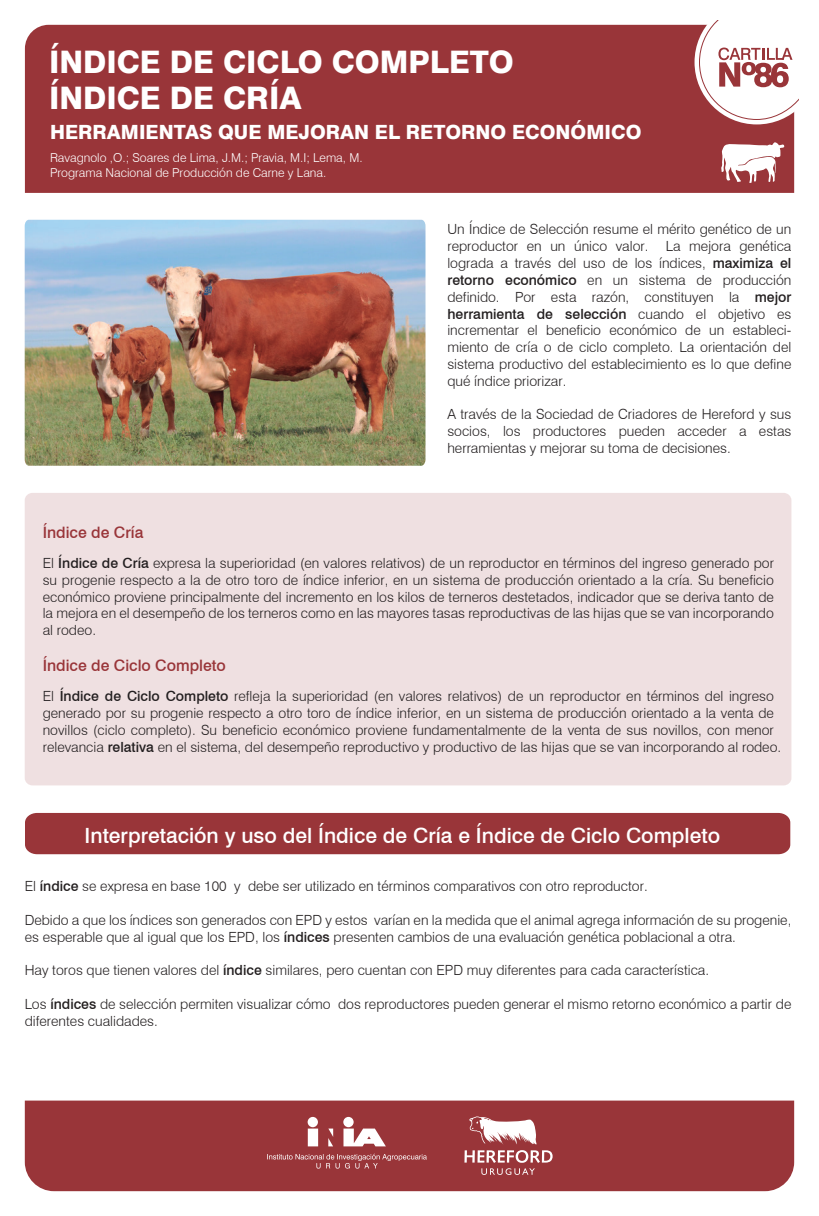
<style>
.page{position:relative;width:819px;height:1216px;background:#fff}
.page>*{position:absolute;margin:0;border:0;box-sizing:border-box;transform-origin:0 0}
.t1{font:800 30.97px/35.5px "Swiss 721 BT";color:#fff}
.t2{font:500 21px "Swiss 721 BT";color:#fff}
.t3{font:800 19.6px "Swiss 721 BT";color:#fff}
.t4{font:500 15.75px "Swiss 721 BT";color:#993539}
.t5{font:300 14px/16.8px "Swiss 721 BT";color:#231f20;text-align:justify}
.t6{font:300 12.25px/14.7px "Swiss 721 BT";color:#fff}
.s1{font-weight:500}
</style>
<div class="page">
<div style="left:25px;top:813px;width:765px;height:41px;background:#993539"></div>
<div style="left:25px;top:493px;width:766px;height:292px;background:#efe0e1;border-radius:8px"></div>
<div style="left:25px;top:1100px;width:769px;height:91px;background:#993539"></div>
<div style="left:25px;top:25px;width:769px;height:168px;background:#993539"></div>
<div style="left:694px;top:0;width:125px;height:124px;background:#fff;border-radius:50%"></div>
<svg style="left:721px;top:142px;width:63px;height:41px"></svg>
<svg style="left:718px;top:48px;width:74px;height:39px"></svg>
<svg style="left:464px;top:1150px;width:88px;height:12px"></svg>
<svg style="left:481px;top:1168px;width:54px;height:6px"></svg>
<svg style="left:469px;top:1116px;width:67px;height:28px"></svg>
<svg style="left:267px;top:1116px;width:160px;height:52px"></svg>
<img style="left:25px;top:220px;width:400px;height:245px">
<h1 class="t1" style="left:49px;top:44px;width:466px">ÍNDICE DE CICLO COMPLETO<br>ÍNDICE DE CRÍA</h1>
<h3 class="t3" style="left:50px;top:120px;width:593px">HERRAMIENTAS QUE MEJORAN EL RETORNO ECONÓMICO</h3>
<p class="t6" style="left:50px;top:150px;width:314px">Ravagnolo ,O.; Soares de Lima, J.M.; Pravia, M.I; Lema, M.<br>Programa Nacional de Producción de Carne y Lana.</p>
<p class="t5" style="left:447px;top:221px;width:345px">Un Índice de Selección resume el mérito genético de un reproductor en un único valor. La mejora genética lograda a través del uso de los índices, <span class="s1">maximiza el retorno económico</span> en un sistema de producción definido. Por esta razón, constituyen la <span class="s1">mejor herramienta de selección</span> cuando el objetivo es incrementar el beneficio económico de un estableci&shy;miento de cría o de ciclo completo. La orientación del sistema productivo del establecimiento es lo que define qué índice priorizar.</p>
<p class="t5" style="left:447px;top:406px;width:345px">A través de la Sociedad de Criadores de Hereford y sus socios, los productores pueden acceder a estas herramientas y mejorar su toma de decisiones.</p>
<p class="t4" style="left:43px;top:523px;width:102px">Índice de Cría</p>
<p class="t5" style="left:43px;top:554px;width:732px">El <span class="s1">Índice de Cría</span> expresa la superioridad (en valores relativos) de un reproductor en términos del ingreso generado por su progenie respecto a la de otro toro de índice inferior, en un sistema de producción orientado a la cría. Su beneficio económico proviene principalmente del incremento en los kilos de terneros destetados, indicador que se deriva tanto de la mejora en el desempeño de los terneros como en las mayores tasas reproductivas de las hijas que se van incorporando al rodeo.</p>
<p class="t4" style="left:43px;top:656px;width:185px">Índice de Ciclo Completo</p>
<p class="t5" style="left:43px;top:687px;width:740px;text-align:left">El <span class="s1">Índice de Ciclo Completo</span> refleja la superioridad (en valores relativos) de un reproductor en términos del ingreso generado por su progenie respecto a otro toro de índice inferior, en un sistema de producción orientado a la venta de novillos (ciclo completo). Su beneficio económico proviene fundamentalmente de la venta de sus novillos, con menor relevancia <span class="s1">relativa</span> en el sistema, del desempeño reproductivo y productivo de las hijas que se van incorporando al rodeo.</p>
<h2 class="t2" style="left:85px;top:822px;width:637px">Interpretación y uso del Índice de Cría e Índice de Ciclo Completo</h2>
<p class="t5" style="left:25px;top:877px;width:624px">El <span class="s1">índice</span> se expresa en base 100 y debe ser utilizado en términos comparativos con otro reproductor.</p>
<p class="t5" style="left:25px;top:911px;width:768px">Debido a que los índices son generados con EPD y estos varían en la medida que el animal agrega información de su progenie, es esperable que al igual que los EPD, los <span class="s1">índices</span> presenten cambios de una evaluación genética poblacional a otra.</p>
<p class="t5" style="left:25px;top:961px;width:686px">Hay toros que tienen valores del <span class="s1">índice</span> similares, pero cuentan con EPD muy diferentes para cada característica.</p>
<p class="t5" style="left:25px;top:995px;width:768px">Los <span class="s1">índices</span> de selección permiten visualizar cómo dos reproductores pueden generar el mismo retorno económico a partir de diferentes cualidades.</p>
</div>
